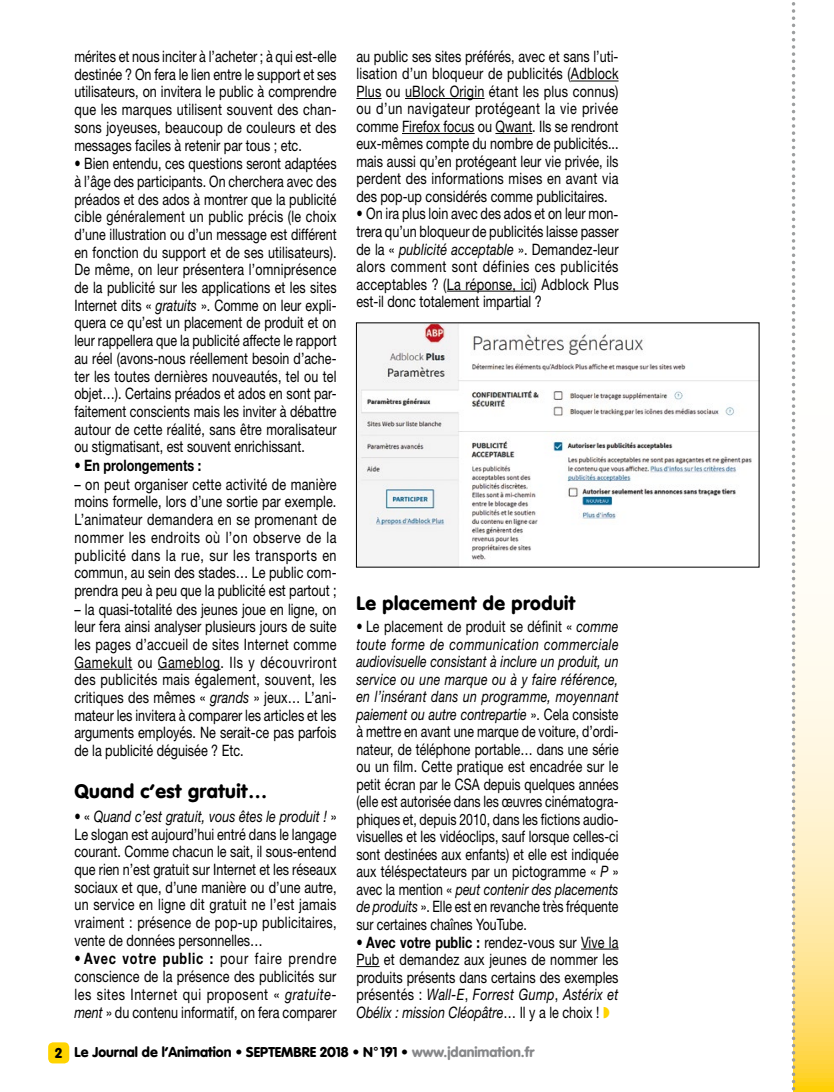
<style>
.page{position:relative;width:834px;height:1092px;background:#fff}
.page>*{position:absolute;margin:0;border:0;box-sizing:border-box;transform-origin:0 0}
.t1{font:900 19.25px "VAG Rounded";letter-spacing:.025em;color:#000}
.t2{font:15.75px/17.7px "Helvetica Neue";color:#000;text-align:justify;scale:.8 1}
.t3{font:15.75px/17.5px "Helvetica Neue";color:#000;text-align:justify;scale:.78 1}
.t4{font:15.75px/17.7px "Helvetica Neue";color:#000;text-align:justify;scale:.79 1}
.t5{font:700 15.75px "Helvetica Neue";color:#000;scale:.8 1}
.t6{font:900 14px "VAG Rounded";color:#000}
.s1{font-style:italic}
.s2{font-weight:700}
.s3{color:#ffd400}
.s4{color:#87888a}
</style>
<div class="page">
<div style="left:48px;top:1042px;width:21px;height:21px;background:#ffd400;border-radius:5px"></div>
<hr style="left:74px;top:668px;width:59px;height:1px;background:#000">
<hr style="left:158px;top:668px;width:62px;height:1px;background:#000">
<svg style="left:795px;top:3px;width:38px;height:1088px"></svg>
<svg style="left:791px;top:2px;width:4px;height:1090px"></svg>
<hr style="left:571px;top:81px;width:47px;height:1px;background:#000">
<svg style="left:356px;top:98px;width:25px;height:1px"></svg>
<hr style="left:405px;top:98px;width:79px;height:1px;background:#000">
<hr style="left:402px;top:133px;width:72px;height:1px;background:#000">
<hr style="left:495px;top:133px;width:37px;height:1px;background:#000">
<hr style="left:446px;top:291px;width:87px;height:1px;background:#000">
<hr style="left:581px;top:948px;width:37px;height:1px;background:#000">
<svg style="left:356px;top:966px;width:23px;height:1px"></svg>
<img style="left:358px;top:324px;width:399px;height:241px">
<p class="t2" style="left:74px;top:47px;width:329px">mérites et nous inciter à l’acheter ; à qui est-elle destinée ? On fera le lien entre le support et ses utilisateurs, on invitera le public à comprendre que les marques utilisent souvent des chan&shy;sons joyeuses, beaucoup de couleurs et des messages faciles à retenir par tous ; etc.</p>
<p class="t4" style="left:74px;top:154px;width:333px">• Bien entendu, ces questions seront adaptées à l’âge des participants. On cherchera avec des préados et des ados à montrer que la publicité cible généralement un public précis (le choix d’une illustration ou d’un message est différent en fonction du support et de ses utilisateurs).<br>De même, on leur présentera l’omniprésence de la publicité sur les applications et les sites Internet dits « <span class="s1">gratuits</span> ». Comme on leur expli&shy;quera ce qu’est un placement de produit et on leur rappellera que la publicité affecte le rapport au réel (avons-nous réellement besoin d’ache&shy;ter les toutes dernières nouveautés, tel ou tel objet…). Certains préados et ados en sont par&shy;faitement conscients mais les inviter à débattre autour de cette réalité, sans être moralisateur ou stigmatisant, est souvent enrichissant.</p>
<p class="t5" style="left:74px;top:455px;width:160px">• En prolongements :</p>
<p class="t2" style="left:74px;top:475px;width:329px">– on peut organiser cette activité de manière moins formelle, lors d’une sortie par exemple.<br>L’animateur demandera en se promenant de nommer les endroits où l’on observe de la publicité dans la rue, sur les transports en commun, au sein des stades… Le public com&shy;prendra peu à peu que la publicité est partout ;</p>
<p class="t2" style="left:74px;top:600px;width:329px">– la quasi-totalité des jeunes joue en ligne, on leur fera ainsi analyser plusieurs jours de suite les pages d’accueil de sites Internet comme Gamekult ou Gameblog. Ils y découvriront des publicités mais également, souvent, les critiques des mêmes « <span class="s1">grands</span> » jeux… L’ani&shy;mateur les invitera à comparer les articles et les arguments employés. Ne serait-ce pas parfois de la publicité déguisée ? Etc.</p>
<p class="t1" style="left:74px;top:779px;width:194px">Quand c’est gratuit…</p>
<p class="t2" style="left:74px;top:807px;width:329px">• « <span class="s1">Quand c’est gratuit, vous êtes le produit !</span> » Le slogan est aujourd’hui entré dans le langage courant. Comme chacun le sait, il sous-entend que rien n’est gratuit sur Internet et les réseaux sociaux et que, d’une manière ou d’une autre, un service en ligne dit gratuit ne l’est jamais vraiment : présence de pop-up publicitaires, vente de données personnelles…</p>
<p class="t2" style="left:74px;top:949px;width:329px"><span class="s2">• Avec votre public :</span> pour faire prendre conscience de la présence des publicités sur les sites Internet qui proposent « <span class="s1">gratuite&shy;ment</span> » du contenu informatif, on fera comparer</p>
<p class="t2" style="left:356px;top:47px;width:329px">au public ses sites préférés, avec et sans l’uti&shy;lisation d’un bloqueur de publicités (Adblock Plus ou uBlock Origin étant les plus connus) ou d’un navigateur protégeant la vie privée comme Firefox focus ou Qwant. Ils se rendront eux-mêmes compte du nombre de publicités... mais aussi qu’en protégeant leur vie privée, ils perdent des informations mises en avant via des pop-up considérés comme publicitaires.</p>
<p class="t2" style="left:356px;top:205px;width:329px">• On ira plus loin avec des ados et on leur mon&shy;trera qu’un bloqueur de publicités laisse passer de la « <span class="s1">publicité acceptable</span> ». Demandez-leur alors comment sont définies ces publicités acceptables ? (La réponse, ici) Adblock Plus est-il donc totalement impartial ?</p>
<p class="t1" style="left:356px;top:591px;width:220px">Le placement de produit</p>
<p class="t3" style="left:356px;top:617px;width:337px">• Le placement de produit se définit « <span class="s1">comme toute forme de communication commerciale audiovisuelle consistant à inclure un produit, un service ou une marque ou à y faire référence, en l’insérant dans un programme, moyennant paiement ou autre contrepartie</span> ». Cela consiste à mettre en avant une marque de voiture, d’ordi&shy;nateur, de téléphone portable… dans une série ou un film. Cette pratique est encadrée sur le petit écran par le CSA depuis quelques années (elle est autorisée dans les œuvres cinématogra&shy;phiques et, depuis 2010, dans les fictions audio&shy;visuelles et les vidéoclips, sauf lorsque celles-ci sont destinées aux enfants) et elle est indiquée aux téléspectateurs par un pictogramme « <span class="s1">P</span> » avec la mention « <span class="s1">peut contenir des placements de produits</span> ». Elle est en revanche très fréquente sur certaines chaînes YouTube.</p>
<p class="t2" style="left:356px;top:932px;width:329px"><span class="s2">• Avec votre public :</span> rendez-vous sur Vive la Pub et demandez aux jeunes de nommer les produits présents dans certains des exemples présentés : <span class="s1">Wall-E</span>, <span class="s1">Forrest Gump</span>, <span class="s1">Astérix et Obélix : mission Cléopâtre</span>… Il y a le choix ! <span class="s3">◗</span></p>
<p class="t6" style="left:55px;top:1043px;width:480px">2 Le Journal de l’Animation • SEPTEMBRE 2018 • N° 191 • <span class="s4">www.jdanimation.fr</span></p>
</div>
